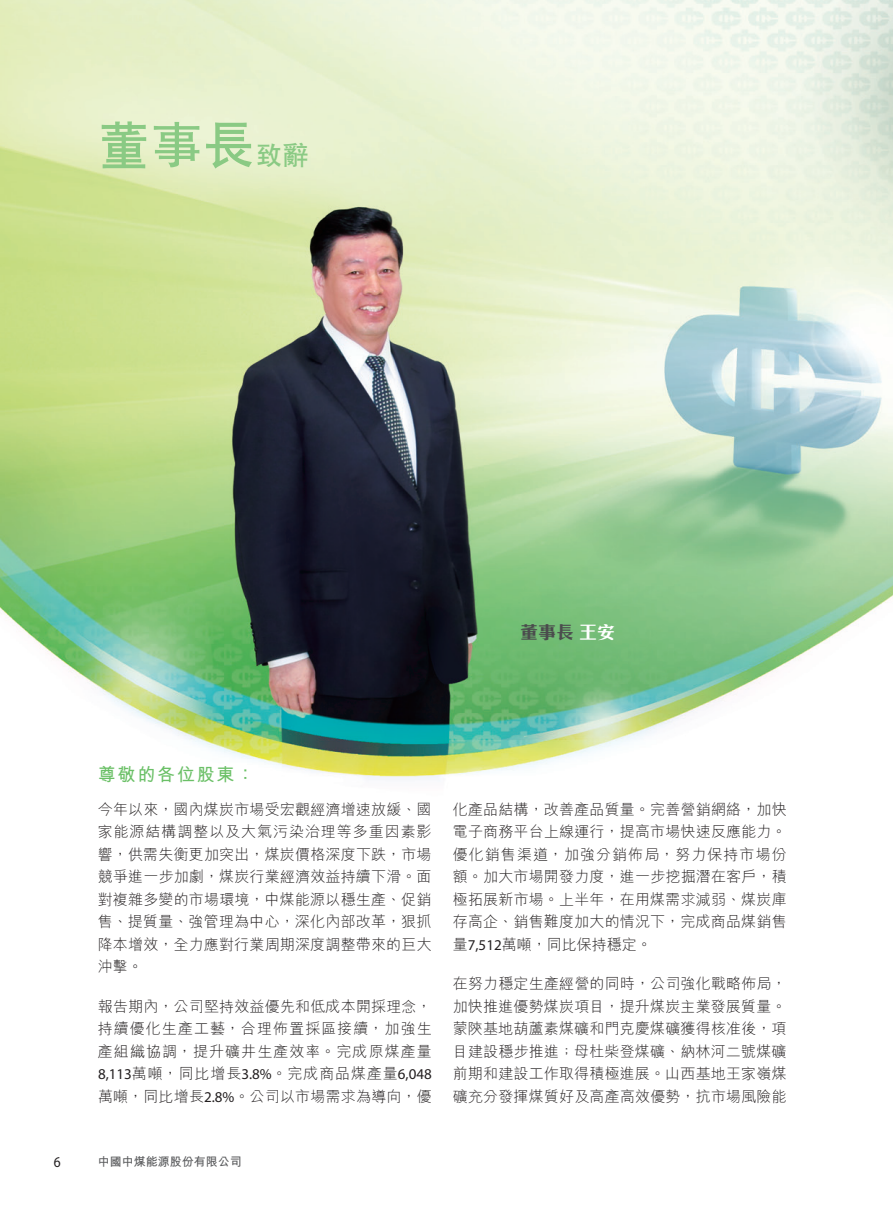
<style>
.page{position:relative;width:893px;height:1212px;background:#fff}
.page>*{position:absolute;margin:0;border:0;box-sizing:border-box;transform-origin:0 0}
.t1{font:700 52.5px "C Hei 2 HK";color:#8aca84}
.t2{font:700 18px "M Hei HK";letter-spacing:.1em;color:#6bc067}
.t3{font:700 18px "C Hei 3 HK";color:#4b4c4d}
.t4{font:300 15px/22.5px "M Hei HK";letter-spacing:.015em;color:#231f20;text-align:justify}
.t5{font:15px "Myriad Pro";color:#231f20;scale:.9 1}
.t6{font:700 12px "M Hei HK";color:#57585a}
.s1{font-size:27px}
.s2{color:#fff}
.s3{font-family:"Myriad Pro";font-weight:400}
</style>
<div class="page">
<img style="left:0;top:0;width:893px;height:780px">
<p class="t1" style="left:98px;top:107px;width:213px">董事長<span class="s1">致辭</span></p>
<p class="t3" style="left:520px;top:618px;width:97px">董事長<span class="s2">王安</span></p>
<p class="t2" style="left:98px;top:761px;width:158px">尊敬的各位股東：</p>
<p class="t4" style="left:98px;top:797px;width:335px">今年以來，國內煤炭市場受宏觀經濟增速放緩、國家能源結構調整以及大氣污染治理等多重因素影響，供需失衡更加突出，煤炭價格深度下跌，市場競爭進一步加劇，煤炭行業經濟效益持續下滑。面對複雜多變的市場環境，中煤能源以穩生產、促銷售、提質量、強管理為中心，深化內部改革，狠抓降本增效，全力應對行業周期深度調整帶來的巨大沖擊。</p>
<p class="t4" style="left:98px;top:994px;width:336px">報告期內，公司堅持效益優先和低成本開採理念，持續優化生產工藝，合理佈置採區接續，加強生產組織協調，提升礦井生產效率。完成原煤產量<span class="s3">8,113</span>萬噸，同比增長<span class="s3">3.8%</span>。完成商品煤產量<span class="s3">6,048</span>萬噸，同比增長<span class="s3">2.8%</span>。公司以市場需求為導向，優</p>
<p class="t5" style="left:54px;top:1153px;width:9px">6</p>
<p class="t6" style="left:98px;top:1153px;width:146px">中國中煤能源股份有限公司</p>
<p class="t4" style="left:453px;top:797px;width:335px">化產品結構，改善產品質量。完善營銷網絡，加快電子商務平台上線運行，提高市場快速反應能力。優化銷售渠道，加強分銷佈局，努力保持市場份額。加大市場開發力度，進一步挖掘潛在客戶，積極拓展新市場。上半年，在用煤需求減弱、煤炭庫存高企、銷售難度加大的情況下，完成商品煤銷售量<span class="s3">7,512</span>萬噸，同比保持穩定。</p>
<p class="t4" style="left:453px;top:972px;width:336px">在努力穩定生產經營的同時，公司強化戰略佈局，加快推進優勢煤炭項目，提升煤炭主業發展質量。蒙陝基地葫蘆素煤礦和門克慶煤礦獲得核准後，項目建設穩步推進；母杜柴登煤礦、納林河二號煤礦前期和建設工作取得積極進展。山西基地王家嶺煤礦充分發揮煤質好及高產高效優勢，抗市場風險能</p>
</div>
